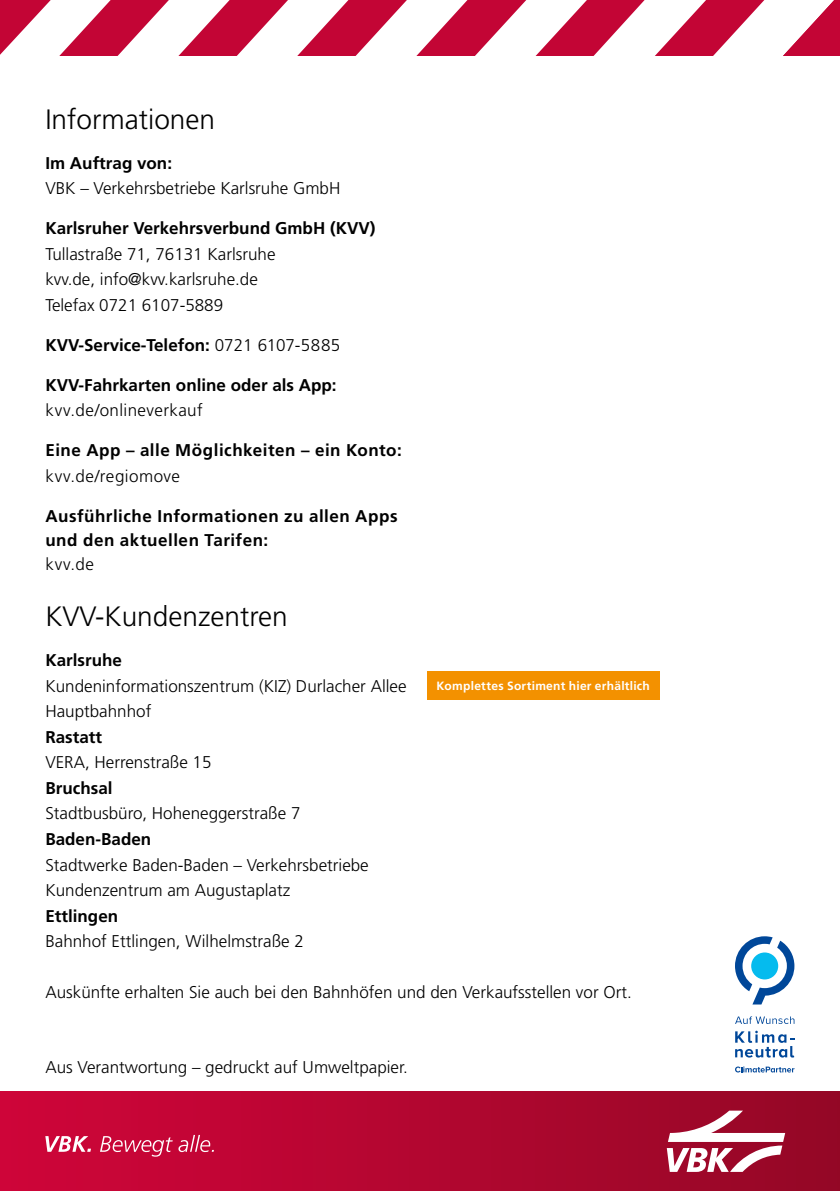
<style>
.page{position:relative;width:840px;height:1191px;background:#fff}
.page>*{position:absolute;margin:0;border:0;box-sizing:border-box;transform-origin:0 0}
.t1{font:300 28px "Frutiger LT Std";color:#000}
.BsBrs_Copy_8_2_12_755{font:300 17px "Frutiger LT Std";color:#000}
.BsBrs_Copy_8_2_12_755-2{font:700 17px "Frutiger LT Std";color:#000}
.BsBrs_Copy_8_2_12_755-3{font:700 17px "Frutiger LT Std";letter-spacing:.03em;color:#000}
.BsBrs_Copy_8_2_12_755-4{font:300 17px "Frutiger LT Std";letter-spacing:.025em;color:#000}
.BsBrs_Copy_8_2_12_755-5{font:300 17px "Frutiger LT Std";letter-spacing:.03em;color:#000}
.t2{font:700 12px "Frutiger LT Std";letter-spacing:.025em;color:#fff}
.s1{font-weight:300}
</style>
<div class="page">
<div style="left:0;top:1091px;width:839px;height:100px;background:linear-gradient(to right,#d00439,#950a28)"></div>
<svg style="left:45px;top:1135px;width:169px;height:21px;background:#d33c62"></svg>
<svg style="left:666px;top:1110px;width:118px;height:61px"></svg>
<svg style="left:0;top:0;width:839px;height:56px"></svg>
<svg style="left:735px;top:936px;width:59px;height:68px"></svg>
<svg style="left:735px;top:1066px;width:59px;height:6px"></svg>
<svg style="left:735px;top:1016px;width:59px;height:8px"></svg>
<svg style="left:735px;top:1030px;width:58px;height:27px"></svg>
<div style="left:426px;top:672px;width:233px;height:28px;background:#f39100"></div>
<p class="t1" style="left:45px;top:103px;width:171px">Informationen</p>
<p class="BsBrs_Copy_8_2_12_755-2" style="left:45px;top:153px;width:128px">Im Auftrag von:</p>
<p class="BsBrs_Copy_8_2_12_755" style="left:45px;top:179px;width:296px">VBK – Verkehrsbetriebe Karlsruhe GmbH</p>
<p class="BsBrs_Copy_8_2_12_755-2" style="left:45px;top:218px;width:331px">Karlsruher Verkehrsverbund GmbH (KVV)</p>
<p class="BsBrs_Copy_8_2_12_755" style="left:45px;top:244px;width:231px">Tullastraße 71, 76131 Karlsruhe</p>
<p class="BsBrs_Copy_8_2_12_755" style="left:45px;top:270px;width:214px">kvv.de, info@kvv.karlsruhe.de</p>
<p class="BsBrs_Copy_8_2_12_755" style="left:45px;top:295px;width:179px">Telefax 0721 6107-5889</p>
<p class="BsBrs_Copy_8_2_12_755-2" style="left:45px;top:335px;width:296px">KVV-Service-Telefon: <span class="s1">0721 6107-5885</span></p>
<p class="BsBrs_Copy_8_2_12_755-2" style="left:45px;top:375px;width:292px">KVV-Fahrkarten online oder als App:</p>
<p class="BsBrs_Copy_8_2_12_755-4" style="left:45px;top:401px;width:159px">kvv.de/onlineverkauf</p>
<p class="BsBrs_Copy_8_2_12_755-3" style="left:45px;top:440px;width:357px">Eine App – alle Möglichkeiten – ein Konto:</p>
<p class="BsBrs_Copy_8_2_12_755-5" style="left:45px;top:466px;width:136px">kvv.de/regiomove</p>
<p class="BsBrs_Copy_8_2_12_755-3" style="left:45px;top:506px;width:354px">Ausführliche Informationen zu allen Apps</p>
<p class="BsBrs_Copy_8_2_12_755-3" style="left:45px;top:530px;width:224px">und den aktuellen Tarifen:</p>
<p class="BsBrs_Copy_8_2_12_755" style="left:45px;top:554px;width:50px">kvv.de</p>
<p class="t1" style="left:45px;top:600px;width:244px">KVV-Kundenzentren</p>
<p class="BsBrs_Copy_8_2_12_755-2" style="left:45px;top:650px;width:78px">Karlsruhe</p>
<p class="BsBrs_Copy_8_2_12_755" style="left:45px;top:676px;width:362px">Kundeninformationszentrum (KIZ) Durlacher Allee</p>
<p class="BsBrs_Copy_8_2_12_755" style="left:45px;top:701px;width:107px">Hauptbahnhof</p>
<p class="BsBrs_Copy_8_2_12_755-2" style="left:45px;top:727px;width:58px">Rastatt</p>
<p class="BsBrs_Copy_8_2_12_755" style="left:45px;top:752px;width:167px">VERA, Herrenstraße 15</p>
<p class="BsBrs_Copy_8_2_12_755-2" style="left:45px;top:778px;width:69px">Bruchsal</p>
<p class="BsBrs_Copy_8_2_12_755" style="left:45px;top:804px;width:256px">Stadtbusbüro, Hoheneggerstraße 7</p>
<p class="BsBrs_Copy_8_2_12_755-2" style="left:45px;top:829px;width:107px">Baden-Baden</p>
<p class="BsBrs_Copy_8_2_12_755" style="left:45px;top:855px;width:325px">Stadtwerke Baden-Baden – Verkehrsbetriebe</p>
<p class="BsBrs_Copy_8_2_12_755" style="left:45px;top:880px;width:246px">Kundenzentrum am Augustaplatz</p>
<p class="BsBrs_Copy_8_2_12_755-2" style="left:45px;top:905px;width:74px">Ettlingen</p>
<p class="BsBrs_Copy_8_2_12_755" style="left:45px;top:931px;width:260px">Bahnhof Ettlingen, Wilhelmstraße 2</p>
<p class="BsBrs_Copy_8_2_12_755" style="left:45px;top:982px;width:587px">Auskünfte erhalten Sie auch bei den Bahnhöfen und den Verkaufsstellen vor Ort.</p>
<p class="t2" style="left:436px;top:679px;width:215px">Komplettes Sortiment hier erhältlich</p>
<p class="BsBrs_Copy_8_2_12_755" style="left:45px;top:1057px;width:364px">Aus Verantwortung – gedruckt auf Umweltpapier.</p>
</div>
